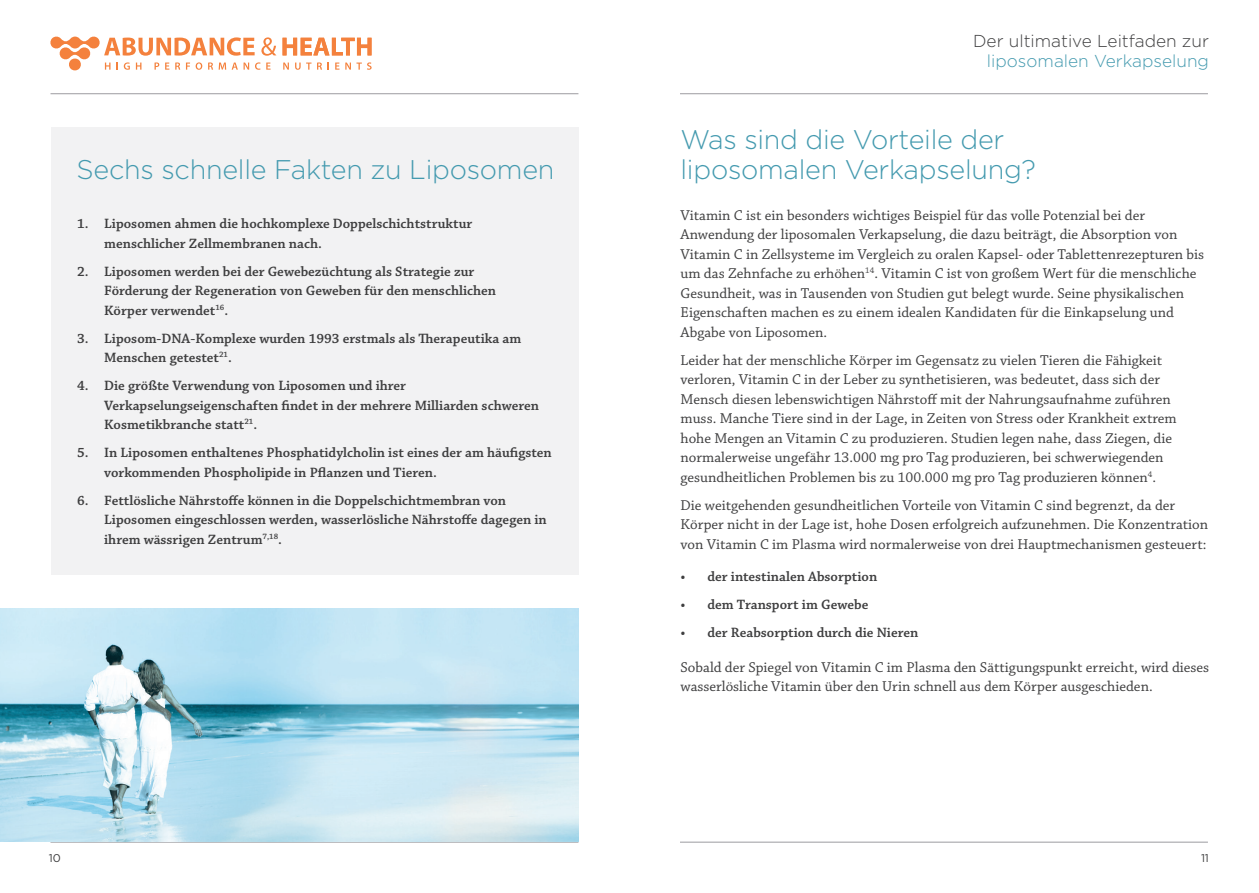
<style>
.page{position:relative;width:1259px;height:893px;background:#fff}
.page>*{position:absolute;margin:0;border:0;box-sizing:border-box;transform-origin:0 0}
.t1{font:300 27px/30px "Gotham";letter-spacing:-.01em;color:#449aaf}
.t2{font:300 17.25px "Gotham";color:#3e3e3f}
.t3{font:300 17.25px "Gotham";color:#449aaf}
.BODY{font:15px/19.5px "Chaparral Pro";color:#3e3e3f}
.t4{font:600 14.25px/19.5px "Chaparral Pro";color:#3e3e3f}
.t5{font:11.25px "Gotham";color:#3e3e3f}
</style>
<div class="page">
<hr style="left:680px;top:842px;width:528px;height:1px;background:#9c9ba0">
<hr style="left:680px;top:93px;width:528px;height:1px;background:#9c9ba0">
<svg style="left:282px;top:38px;width:89px;height:17px"></svg>
<svg style="left:50px;top:37px;width:226px;height:33px"></svg>
<svg style="left:283px;top:63px;width:6px;height:7px"></svg>
<svg style="left:295px;top:63px;width:16px;height:7px"></svg>
<svg style="left:317px;top:62px;width:5px;height:8px"></svg>
<svg style="left:335px;top:63px;width:4px;height:7px"></svg>
<svg style="left:345px;top:62px;width:26px;height:8px"></svg>
<hr style="left:50px;top:842px;width:528px;height:1px;background:#9c9ba0">
<hr style="left:50px;top:93px;width:528px;height:1px;background:#9c9ba0">
<div style="left:51px;top:128px;width:527px;height:447px;background:#f2f2f3"></div>
<img style="left:0;top:608px;width:578px;height:234px">
<p class="t1" style="left:77px;top:154px;width:479px">Sechs schnelle Fakten zu Liposomen</p>
<p class="t4" style="left:104px;top:214px;width:370px;text-indent:-27px">1. Liposomen ahmen die hochkomplexe Doppelschichtstruktur menschlicher Zellmembranen nach.</p>
<p class="t4" style="left:104px;top:262px;width:393px;text-indent:-27px">2. Liposomen werden bei der Gewebezüchtung als Strategie zur<br>Förderung der Regeneration von Geweben für den menschlichen<br>Körper verwendet<sup>16</sup>.</p>
<p class="t4" style="left:104px;top:329px;width:418px;text-indent:-27px">3. Liposom-DNA-Komplexe wurden 1993 erstmals als Therapeutika am<br>Menschen getestet<sup>21</sup>.</p>
<p class="t4" style="left:104px;top:376px;width:436px;text-indent:-27px">4. Die größte Verwendung von Liposomen und ihrer<br>Verkapselungseigenschaften findet in der mehrere Milliarden schweren<br>Kosmetikbranche statt<sup>21</sup>.</p>
<p class="t4" style="left:104px;top:443px;width:449px;text-indent:-27px">5. In Liposomen enthaltenes Phosphatidylcholin ist eines der am häufigsten vorkommenden Phospholipide in Pflanzen und Tieren.</p>
<p class="t4" style="left:104px;top:491px;width:444px;text-indent:-27px">6. Fettlösliche Nährstoffe können in die Doppelschichtmembran von<br>Liposomen eingeschlossen werden, wasserlösliche Nährstoffe dagegen in ihrem wässrigen Zentrum<sup>7,18</sup>.</p>
<p class="t5" style="left:49px;top:850px;width:13px">10</p>
<p class="t2" style="left:973px;top:30px;width:237px">Der ultimative Leitfaden zur</p>
<p class="t3" style="left:987px;top:50px;width:224px">liposomalen Verkapselung</p>
<p class="t1" style="left:680px;top:124px;width:357px">Was sind die Vorteile der liposomalen Verkapselung?</p>
<p class="BODY" style="left:680px;top:206px;width:525px">Vitamin C ist ein besonders wichtiges Beispiel für das volle Potenzial bei der Anwendung der liposomalen Verkapselung, die dazu beiträgt, die Absorption von Vitamin C in Zellsysteme im Vergleich zu oralen Kapsel- oder Tablettenrezepturen bis um das Zehnfache zu erhöhen<sup>14</sup>. Vitamin C ist von großem Wert für die menschliche Gesundheit, was in Tausenden von Studien gut belegt wurde. Seine physikalischen Eigenschaften machen es zu einem idealen Kandidaten für die Einkapselung und Abgabe von Liposomen.</p>
<p class="BODY" style="left:680px;top:351px;width:497px">Leider hat der menschliche Körper im Gegensatz zu vielen Tieren die Fähigkeit verloren, Vitamin C in der Leber zu synthetisieren, was bedeutet, dass sich der Mensch diesen lebenswichtigen Nährstoff mit der Nahrungsaufnahme zuführen muss. Manche Tiere sind in der Lage, in Zeiten von Stress oder Krankheit extrem hohe Mengen an Vitamin C zu produzieren. Studien legen nahe, dass Ziegen, die normalerweise ungefähr 13.000 mg pro Tag produzieren, bei schwerwiegenden gesundheitlichen Problemen bis zu 100.000 mg pro Tag produzieren können<sup>4</sup>.</p>
<p class="BODY" style="left:680px;top:496px;width:529px">Die weitgehenden gesundheitlichen Vorteile von Vitamin C sind begrenzt, da der<br>Körper nicht in der Lage ist, hohe Dosen erfolgreich aufzunehmen. Die Konzentration von Vitamin C im Plasma wird normalerweise von drei Hauptmechanismen gesteuert:</p>
<p class="t4" style="left:680px;top:567px;width:198px">• der intestinalen Absorption</p>
<p class="t4" style="left:680px;top:595px;width:189px">• dem Transport im Gewebe</p>
<p class="t4" style="left:680px;top:623px;width:239px">• der Reabsorption durch die Nieren</p>
<p class="BODY" style="left:680px;top:658px;width:530px">Sobald der Spiegel von Vitamin C im Plasma den Sättigungspunkt erreicht, wird dieses wasserlösliche Vitamin über den Urin schnell aus dem Körper ausgeschieden.</p>
<p class="t5" style="left:1201px;top:850px;width:9px">11</p>
</div>
